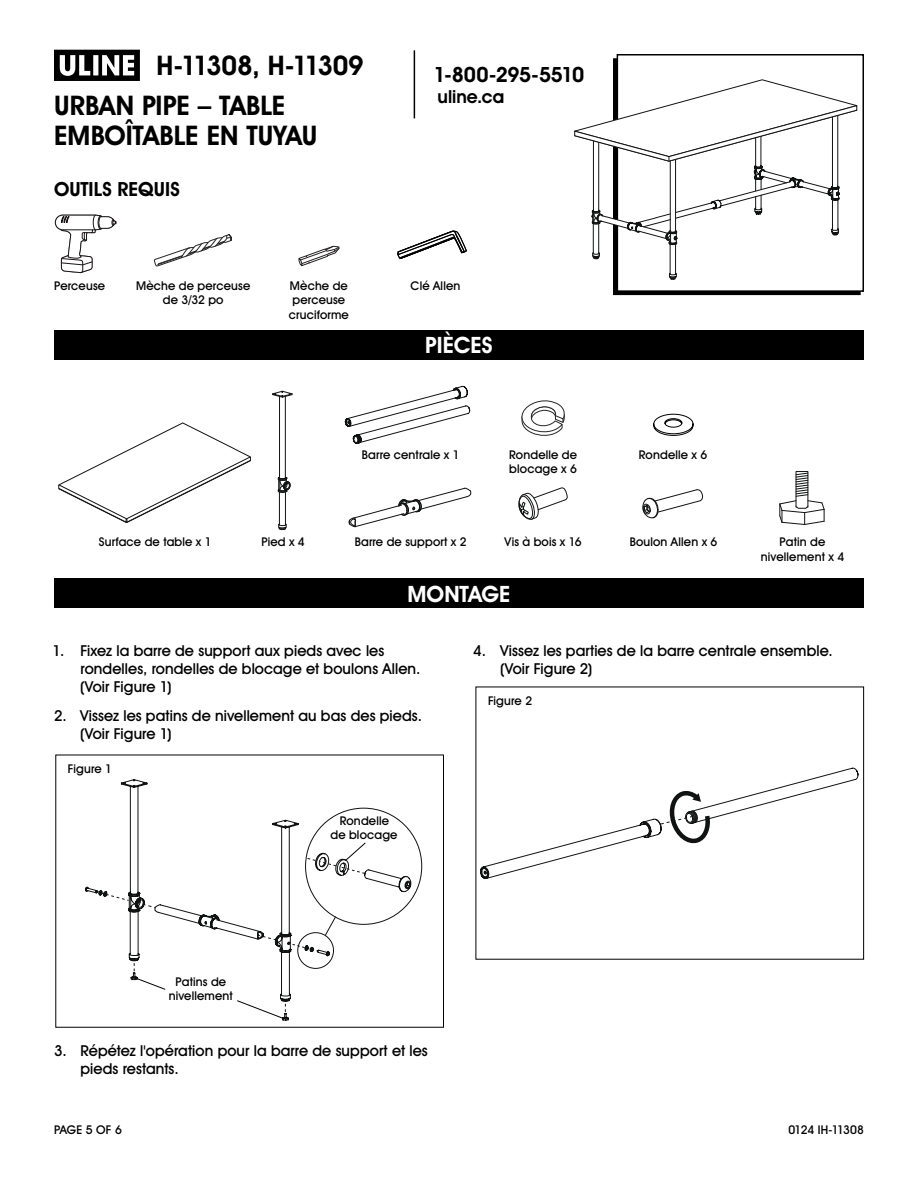
<style>
.page{position:relative;width:918px;height:1188px;background:#fff}
.page>*{position:absolute;margin:0;border:0;box-sizing:border-box;transform-origin:0 0}
.t1{font:700 27px/30px "Uline Two Knine";letter-spacing:-.01em;color:#000}
.t2{font:700 27px "Uline Two Knine";letter-spacing:-.05em;color:#000}
.t3{font:700 22.5px "Uline Two Knine";color:#fff}
.t4{font:700 21px "Uline Two Knine";letter-spacing:-.02em;color:#000}
.t5{font:700 19.5px "Uline Two Knine";letter-spacing:.005em;color:#000}
.t6{font:700 18px "Uline Two Knine";color:#000}
.t7{font:15px/18px "Uline Two Knine";letter-spacing:.005em;color:#000}
.t8{font:12px/14.4px "Uline Two Knine";letter-spacing:.015em;color:#000;text-align:center}
.t9{font:12px "Uline Two Knine";letter-spacing:-.03em;color:#000}
</style>
<div class="page">
<hr style="left:414px;top:50px;width:1px;height:68px;background:#000">
<svg style="left:54px;top:50px;width:86px;height:31px"></svg>
<div style="left:617px;top:54px;width:247px;height:238px;border:2px solid #000"></div>
<div style="left:54px;top:330px;width:810px;height:30px;background:#000"></div>
<div style="left:54px;top:578px;width:810px;height:30px;background:#000"></div>
<svg style="left:480px;top:767px;width:379px;height:112px"></svg>
<svg style="left:154px;top:234px;width:78px;height:33px"></svg>
<svg style="left:345px;top:386px;width:126px;height:58px"></svg>
<svg style="left:642px;top:489px;width:61px;height:30px"></svg>
<svg style="left:348px;top:487px;width:124px;height:41px"></svg>
<svg style="left:272px;top:390px;width:21px;height:8px"></svg>
<svg style="left:277px;top:477px;width:14px;height:16px"></svg>
<hr style="left:279px;top:492px;width:1px;height:33px;background:#111212">
<hr style="left:285px;top:492px;width:1px;height:33px;background:#111212">
<svg style="left:278px;top:523px;width:9px;height:7px"></svg>
<hr style="left:285px;top:396px;width:1px;height:82px;background:#111212">
<hr style="left:279px;top:396px;width:1px;height:82px;background:#111212">
<svg style="left:518px;top:487px;width:50px;height:33px"></svg>
<svg style="left:58px;top:422px;width:193px;height:101px"></svg>
<svg style="left:521px;top:400px;width:44px;height:36px"></svg>
<svg style="left:653px;top:413px;width:41px;height:23px"></svg>
<svg style="left:55px;top:215px;width:61px;height:58px"></svg>
<svg style="left:298px;top:246px;width:42px;height:21px"></svg>
<svg style="left:398px;top:230px;width:69px;height:29px"></svg>
<div style="left:796px;top:471px;width:12px;height:36px;border:1px solid #111212"></div>
<svg style="left:779px;top:472px;width:46px;height:53px"></svg>
<hr style="left:675px;top:244px;width:1px;height:30px;background:#111212">
<hr style="left:670px;top:244px;width:1px;height:30px;background:#111212">
<svg style="left:669px;top:269px;width:8px;height:11px"></svg>
<svg style="left:574px;top:79px;width:284px;height:181px"></svg>
<svg style="left:85px;top:779px;width:245px;height:242px"></svg>
<svg style="left:289px;top:943px;width:29px;height:8px"></svg>
<svg style="left:259px;top:935px;width:16px;height:5px"></svg>
<svg style="left:138px;top:903px;width:18px;height:5px"></svg>
<svg style="left:97px;top:892px;width:32px;height:9px"></svg>
<div style="left:297px;top:932px;width:37px;height:37px;border:1px solid #111212;border-radius:50%"></div>
<svg style="left:325px;top:916px;width:11px;height:20px"></svg>
<svg style="left:305px;top:842px;width:107px;height:50px"></svg>
<svg style="left:237px;top:1000px;width:49px;height:19px"></svg>
<svg style="left:136px;top:978px;width:30px;height:12px"></svg>
<h1 class="t2" style="left:157px;top:49px;width:209px">H-11308, H-11309</h1>
<h1 class="t1" style="left:54px;top:90px;width:265px">URBAN PIPE – TABLE<br>EMBOÎTABLE EN TUYAU</h1>
<h3 class="t5" style="left:54px;top:177px;width:127px">OUTILS REQUIS</h3>
<h3 class="t4" style="left:433px;top:62px;width:152px">1-800-295-5510</h3>
<p class="t6" style="left:437px;top:86px;width:68px">uline.ca</p>
<p class="t8" style="left:54px;top:278px;width:52px">Perceuse</p>
<p class="t8" style="left:411px;top:278px;width:51px">Clé Allen</p>
<p class="t8" style="left:136px;top:278px;width:116px">Mèche de perceuse de 3/32 po</p>
<p class="t8" style="left:289px;top:278px;width:62px">Mèche de perceuse cruciforme</p>
<h2 class="t3" style="left:425px;top:332px;width:69px">PIÈCES</h2>
<p class="t8" style="left:362px;top:447px;width:99px">Barre centrale x 1</p>
<p class="t8" style="left:99px;top:535px;width:114px">Surface de table x 1</p>
<p class="t8" style="left:262px;top:535px;width:45px">Pied x 4</p>
<p class="t8" style="left:355px;top:535px;width:114px">Barre de support x 2</p>
<p class="t8" style="left:509px;top:447px;width:70px;text-align:left">Rondelle de blocage x 6</p>
<p class="t8" style="left:505px;top:535px;width:79px">Vis à bois x 16</p>
<h2 class="t3" style="left:407px;top:580px;width:105px">MONTAGE</h2>
<p class="t8" style="left:639px;top:447px;width:70px">Rondelle x 6</p>
<p class="t8" style="left:630px;top:535px;width:89px">Boulon Allen x 6</p>
<p class="t8" style="left:761px;top:535px;width:85px">Patin de nivellement x 4</p>
<p class="t7" style="left:80px;top:641px;width:342px;text-indent:-27px">1. Fixez la barre de support aux pieds avec les rondelles, rondelles de blocage et boulons Allen. (Voir Figure 1)</p>
<p class="t7" style="left:80px;top:706px;width:344px;text-indent:-26px">2. Vissez les patins de nivellement au bas des pieds. (Voir Figure 1)</p>
<p class="t8" style="left:68px;top:762px;width:46px">Figure 1</p>
<p class="t8" style="left:330px;top:813px;width:69px">Rondelle de blocage</p>
<p class="t7" style="left:500px;top:641px;width:334px;text-indent:-27px">4. Vissez les parties de la barre centrale ensemble. (Voir Figure 2)</p>
<p class="t8" style="left:488px;top:694px;width:46px">Figure 2</p>
<p class="t8" style="left:169px;top:974px;width:66px">Patins de nivellement</p>
<p class="t7" style="left:81px;top:1041px;width:349px;text-indent:-26px">3. Répétez l'opération pour la barre de support et les pieds restants.</p>
<p class="t8" style="left:54px;top:1122px;width:69px">PAGE 5 OF 6</p>
<p class="t9" style="left:788px;top:1122px;width:77px">0124 IH-11308</p>
</div>
